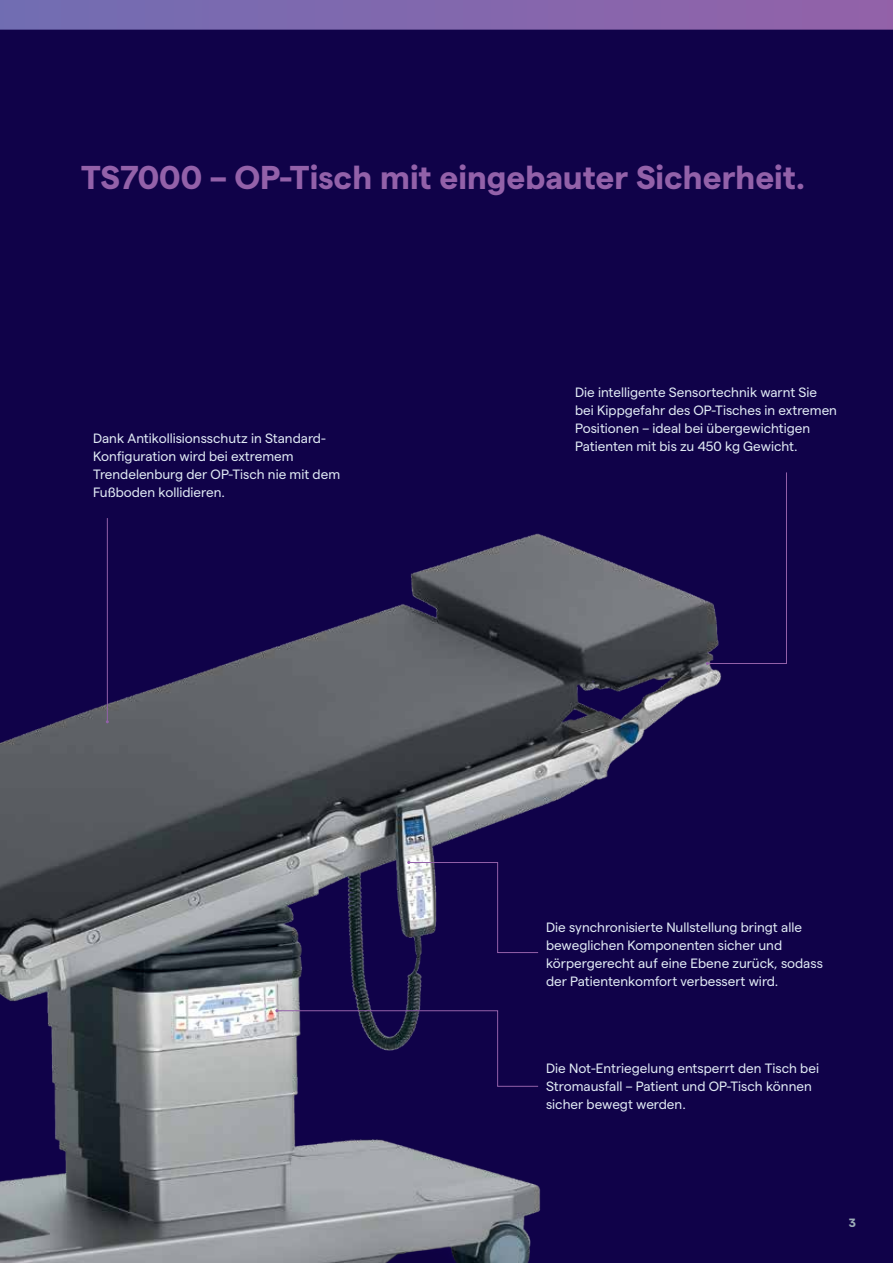
<style>
.page{position:relative;width:893px;height:1263px;background:#fff}
.page>*{position:absolute;margin:0;border:0;box-sizing:border-box;transform-origin:0 0}
.t1{font:700 33px "Matter";color:#9361a9}
.t2{font:13.5px/18px "Matter";color:#e1ebf5}
.t3{font:700 12px "Matter";color:#9cadb7}
</style>
<div class="page">
<div style="left:0;top:24px;width:893px;height:1239px;background:#100249"></div>
<img style="left:0;top:518px;width:722px;height:745px">
<hr style="left:107px;top:518px;width:1px;height:204px;background:#9361a9">
<svg style="left:706px;top:472px;width:81px;height:193px"></svg>
<svg style="left:407px;top:861px;width:132px;height:92px"></svg>
<svg style="left:275px;top:1009px;width:264px;height:78px"></svg>
<svg style="left:0;top:0;width:893px;height:30px;background:#8066ac"></svg>
<h1 class="t1" style="left:81px;top:153px;width:726px">TS7000 – OP-Tisch mit eingebauter Sicherheit.</h1>
<p class="t2" style="left:93px;top:429px;width:249px">Dank Antikollisionsschutz in Standard-Konfiguration wird bei extremem Trendelenburg der OP-Tisch nie mit dem Fußboden kollidieren.</p>
<p class="t2" style="left:575px;top:382px;width:263px">Die intelligente Sensortechnik warnt Sie bei Kippgefahr des OP-Tisches in extremen Positionen – ideal bei übergewichtigen Patienten mit bis zu 450 kg Gewicht.</p>
<p class="t2" style="left:546px;top:917px;width:278px">Die synchronisierte Nullstellung bringt alle beweglichen Komponenten sicher und körpergerecht auf eine Ebene zurück, sodass der Patientenkomfort verbessert wird.</p>
<p class="t2" style="left:546px;top:1058px;width:274px">Die Not-Entriegelung entsperrt den Tisch bei<br>Stromausfall – Patient und OP-Tisch können sicher bewegt werden.</p>
<p class="t3" style="left:849px;top:1214px;width:9px">3</p>
</div>
